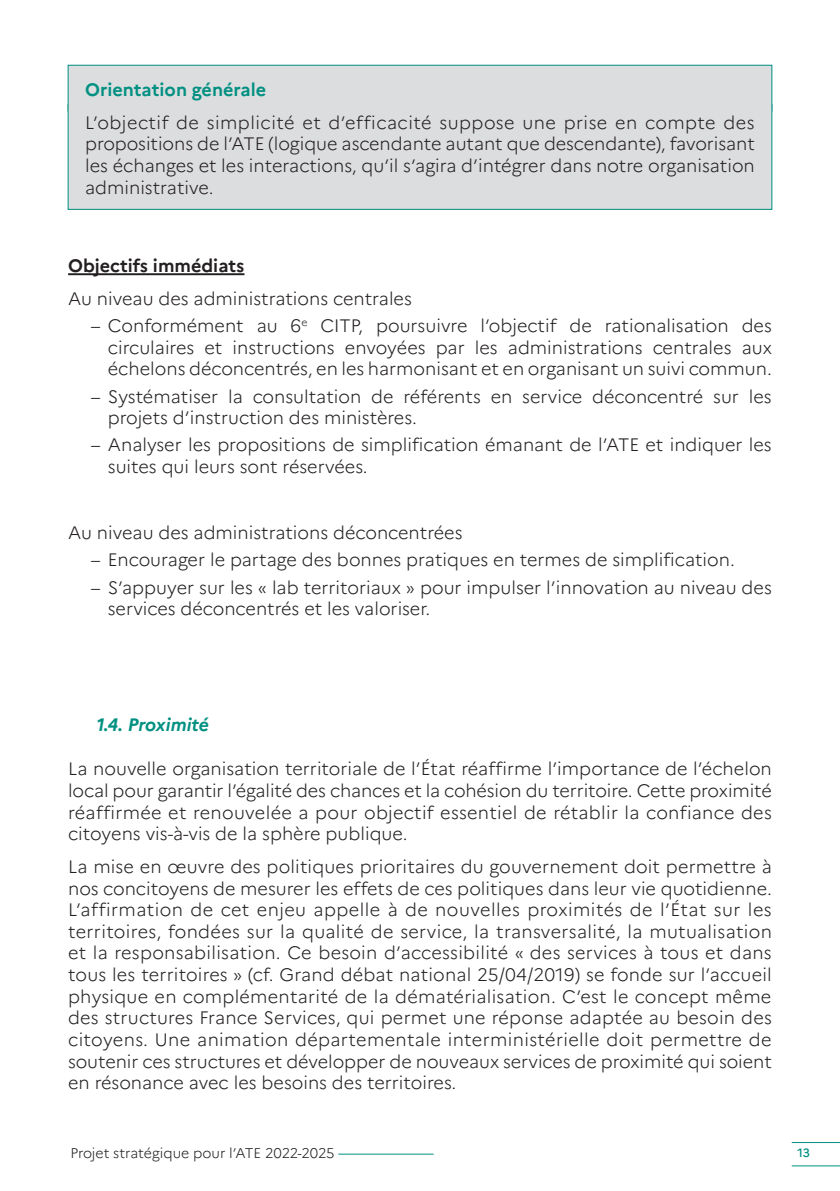
<style>
.page{position:relative;width:840px;height:1191px;background:#fff}
.page>*{position:absolute;margin:0;border:0;box-sizing:border-box;transform-origin:0 0}
.Texte{font:300 18px/21.6px "Marianne";color:#231f20;text-align:justify}
.Bleu_bas_texe_encadr{font:300 18px/21.6px "Marianne";color:#231f20;text-align:justify}
.Bleu_titre_encadre{font:700 18px "Marianne";color:#009081}
.Texte-2{font:700 18px "Marianne";color:#231f20}
._1_1{font:italic 700 18px "Marianne";color:#009081}
.t1{font:300 14px "Marianne";color:#231f20}
.t2{font:500 12px "Marianne";color:#009081}
</style>
<div class="page">
<hr style="left:791px;top:1165px;width:48px;height:1px;background:#009081">
<hr style="left:791px;top:1142px;width:48px;height:1px;background:#009081">
<hr style="left:338px;top:1153px;width:95px;height:1px;background:#009081">
<div style="left:68px;top:65px;width:703px;height:47px;background:#dcdddf"></div>
<div style="left:68px;top:104px;width:703px;height:105px;background:#dcdddf"></div>
<div style="left:68px;top:103px;width:704px;height:107px;border:1px solid #009081"></div>
<hr style="left:68px;top:273px;width:176px;height:2px;background:#231f20">
<p class="Bleu_titre_encadre" style="left:85px;top:78px;width:182px">Orientation générale</p>
<p class="Bleu_bas_texe_encadr" style="left:85px;top:111px;width:671px">L’objectif de simplicité et d’efficacité suppose une prise en compte des propositions de l’ATE (logique ascendante autant que descendante), favorisant les échanges et les interactions, qu’il s’agira d’intégrer dans notre organisation administrative.</p>
<p class="Texte-2" style="left:68px;top:254px;width:178px">Objectifs immédiats</p>
<p class="Texte" style="left:68px;top:287px;width:345px">Au niveau des administrations centrales</p>
<p class="Texte" style="left:108px;top:315px;width:665px;text-indent:-17px">– Conformément au 6<sup>e</sup> CITP, poursuivre l’objectif de rationalisation des circulaires et instructions envoyées par les administrations centrales aux échelons déconcentrés, en les harmonisant et en organisant un suivi commun.</p>
<p class="Texte" style="left:108px;top:385px;width:665px;text-indent:-17px">– Systématiser la consultation de référents en service déconcentré sur les projets d’instruction des ministères.</p>
<p class="Texte" style="left:108px;top:434px;width:665px;text-indent:-17px">– Analyser les propositions de simplification émanant de l’ATE et indiquer les suites qui leurs sont réservées.</p>
<p class="Texte" style="left:68px;top:522px;width:396px">Au niveau des administrations déconcentrées</p>
<p class="Texte" style="left:91px;top:549px;width:645px">– Encourager le partage des bonnes pratiques en termes de simplification.</p>
<p class="Texte" style="left:108px;top:576px;width:665px;text-indent:-17px">– S’appuyer sur les « lab territoriaux » pour impulser l’innovation au niveau des services déconcentrés et les valoriser.</p>
<p class="_1_1" style="left:96px;top:713px;width:114px">1.4. Proximité</p>
<p class="Texte" style="left:68px;top:758px;width:705px">La nouvelle organisation territoriale de l’État réaffirme l’importance de l’échelon local pour garantir l’égalité des chances et la cohésion du territoire. Cette proximité réaffirmée et renouvelée a pour objectif essentiel de rétablir la confiance des citoyens vis-à-vis de la sphère publique.</p>
<p class="Texte" style="left:68px;top:855px;width:705px">La mise en œuvre des politiques prioritaires du gouvernement doit permettre à nos concitoyens de mesurer les effets de ces politiques dans leur vie quotidienne.<br>L’affirmation de cet enjeu appelle à de nouvelles proximités de l’État sur les territoires, fondées sur la qualité de service, la transversalité, la mutualisation et la responsabilisation. Ce besoin d’accessibilité « des services à tous et dans tous les territoires » (cf. Grand débat national 25/04/2019) se fonde sur l’accueil physique en complémentarité de la dématérialisation. C’est le concept même des structures France Services, qui permet une réponse adaptée au besoin des citoyens. Une animation départementale interministérielle doit permettre de soutenir ces structures et développer de nouveaux services de proximité qui soient en résonance avec les besoins des territoires.</p>
<p class="t1" style="left:70px;top:1144px;width:265px">Projet stratégique pour l’ATE 2022-2025</p>
<p class="t2" style="left:797px;top:1145px;width:14px">13</p>
</div>
